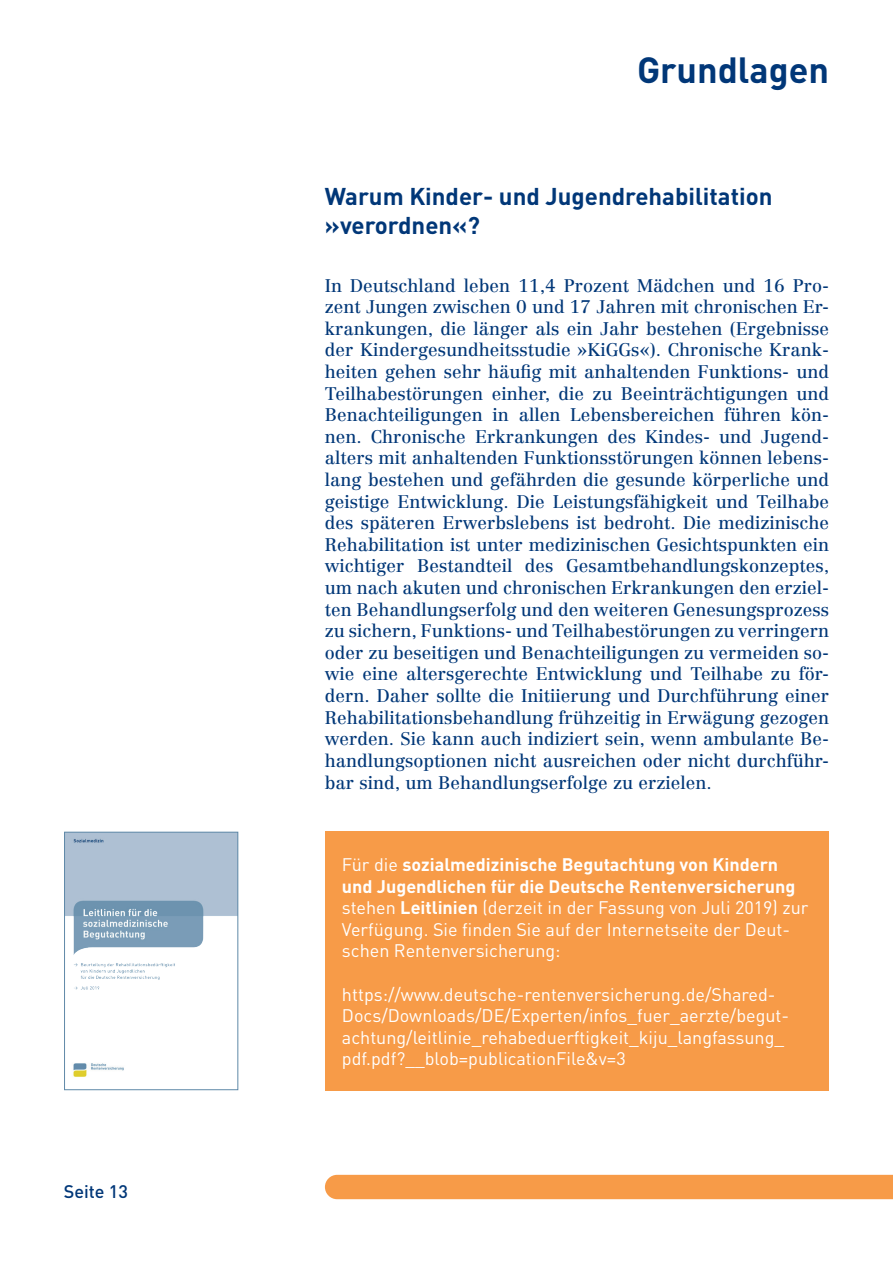
<style>
.page{position:relative;width:893px;height:1263px;background:#fff}
.page>*{position:absolute;margin:0;border:0;box-sizing:border-box;transform-origin:0 0}
.t1{font:700 36px "DIN Pro DR Vp";color:#013778}
.t2{font:700 24px/28.8px "DIN Pro DR Vp";color:#013778}
.t3{font:18px/21.6px "Centennial DRV";color:#013778}
.t4{font:18px/21.6px "DIN Pro DR Vp";color:#fff}
.t5{font:500 18px "DIN Pro DR Vp";color:#013778}
.s1{font-weight:700}
</style>
<div class="page">
<div style="left:325px;top:1175px;width:568px;height:24px;background:#f79b48"></div>
<div style="left:325px;top:832px;width:503px;height:259px;background:#f79b48"></div>
<img style="left:66px;top:834px;width:170px;height:243px">
<div style="left:64px;top:832px;width:174px;height:258px;border:1px solid #5f89a8"></div>
<p class="t5" style="left:64px;top:1179px;width:66px">Seite 13</p>
<h1 class="t1" style="left:637px;top:47px;width:194px">Grundlagen</h1>
<h2 class="t2" style="left:325px;top:181px;width:449px">Warum Kinder- und Jugendrehabilitation »verordnen«?</h2>
<p class="t3" style="left:325px;top:274px;width:506px">In Deutschland leben 11,4 Prozent Mädchen und 16 Pro&shy;zent Jungen zwischen 0 und 17 Jahren mit chronischen Er&shy;krankungen, die länger als ein Jahr bestehen (Ergebnisse der Kindergesundheitsstudie »KiGGs«). Chronische Krank&shy;heiten gehen sehr häufig mit anhaltenden Funktions- und Teilhabestörungen einher, die zu Beeinträchtigungen und Benachteiligungen in allen Lebensbereichen führen kön&shy;nen. Chronische Erkrankungen des Kindes- und Jugend&shy;alters mit anhaltenden Funktionsstörungen können lebens&shy;lang bestehen und gefährden die gesunde körperliche und geistige Entwicklung. Die Leistungsfähigkeit und Teilhabe des späteren Erwerbslebens ist bedroht. Die medizinische Rehabilitation ist unter medizinischen Gesichtspunkten ein wichtiger Bestandteil des Gesamtbehandlungskonzeptes, um nach akuten und chronischen Erkrankungen den erziel&shy;ten Behandlungserfolg und den weiteren Genesungsprozess zu sichern, Funktions- und Teilhabestörungen zu verringern oder zu beseitigen und Benachteiligungen zu vermeiden so&shy;wie eine altersgerechte Entwicklung und Teilhabe zu för&shy;dern. Daher sollte die Initiierung und Durchführung einer Rehabilitationsbehandlung frühzeitig in Erwägung gezogen werden. Sie kann auch indiziert sein, wenn ambulante Be&shy;handlungsoptionen nicht ausreichen oder nicht durchführ&shy;bar sind, um Behandlungserfolge zu erzielen.</p>
<p class="t4" style="left:342px;top:853px;width:468px">Für die <span class="s1">sozialmedizinische Begutachtung von Kindern und Jugendlichen für die Deutsche Rentenversicherung </span>stehen <span class="s1">Leitlinien</span> (derzeit in der Fassung von Juli 2019) zur Verfügung. Sie finden Sie auf der Internetseite der Deut&shy;schen Rentenversicherung:</p>
<p class="t4" style="left:342px;top:983px;width:449px">https://www.deutsche-rentenversicherung.de/Shared-Docs/Downloads/DE/Experten/infos_fuer_aerzte/begut&shy;achtung/leitlinie_rehabeduerftigkeit_kiju_langfassung_ pdf.pdf?__blob=publicationFile&amp;v=3</p>
</div>
